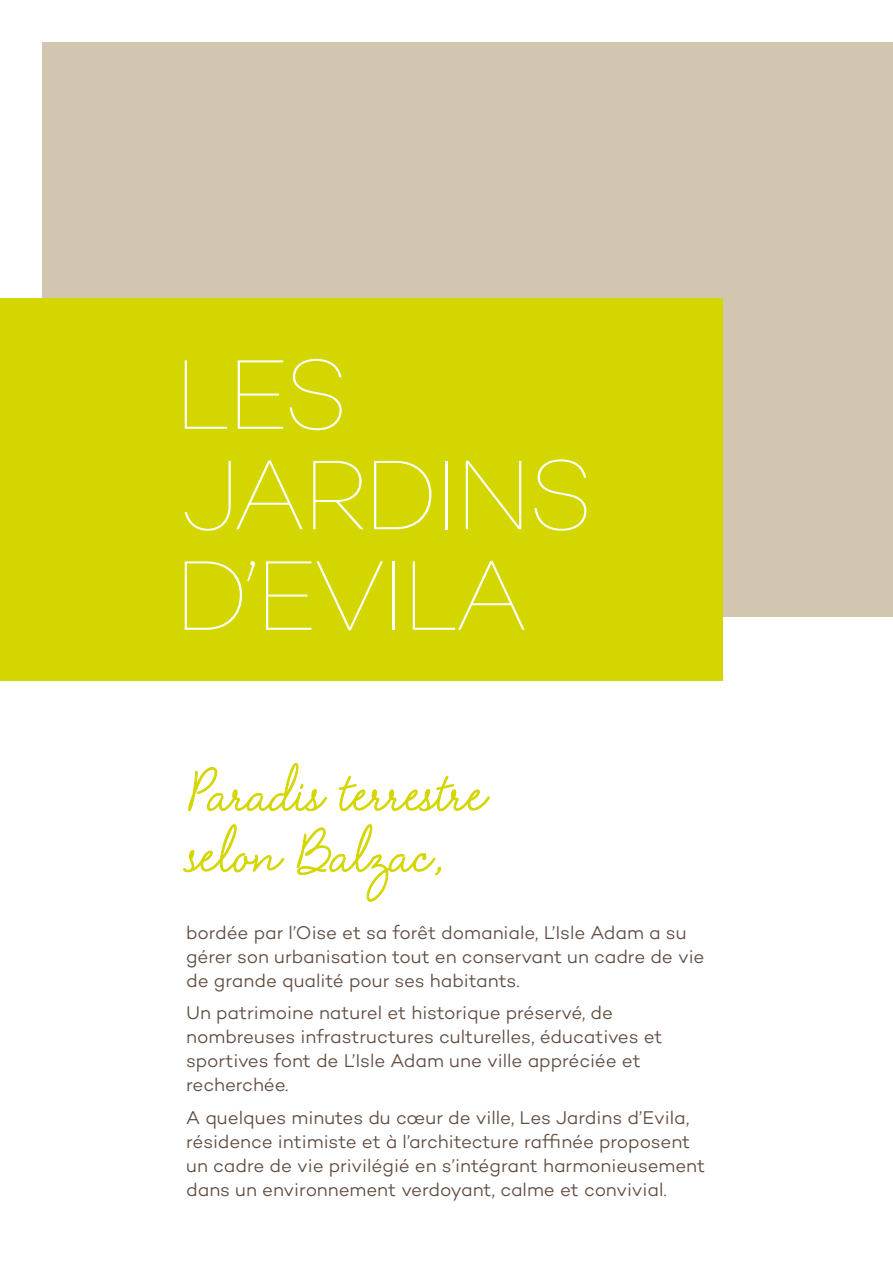
<style>
.page{position:relative;width:893px;height:1263px;background:#fff}
.page>*{position:absolute;margin:0;border:0;box-sizing:border-box;transform-origin:0 0}
.t1{font:100 100.5px/100.5px "Campton";letter-spacing:-.05em;color:#fff}
.t2{font:53.4px/61.1px "Velvet Script";color:#d4d600}
.t3{font:300 18.75px/24px "Campton";color:#5f4b3f}
</style>
<div class="page">
<div style="left:43px;top:43px;width:850px;height:574px;background:#d2c6b1"></div>
<div style="left:0;top:298px;width:723px;height:382px;background:#d4d600"></div>
<svg style="left:188px;top:763px;width:140px;height:49px"></svg>
<svg style="left:339px;top:775px;width:151px;height:37px"></svg>
<svg style="left:183px;top:824px;width:102px;height:49px"></svg>
<svg style="left:296px;top:824px;width:145px;height:78px"></svg>
<h1 class="t1" style="left:173px;top:344px;width:422px">LES<br>JARDINS<br>D’EVILA</h1>
<h2 class="t2" style="left:186px;top:761px;width:299px">Paradis terrestre selon Balzac,</h2>
<p class="t3" style="left:186px;top:920px;width:520px">bordée par l’Oise et sa forêt domaniale, L’Isle Adam a su gérer son urbanisation tout en conservant un cadre de vie de grande qualité pour ses habitants.</p>
<p class="t3" style="left:186px;top:1001px;width:478px">Un patrimoine naturel et historique préservé, de nombreuses infrastructures culturelles, éducatives et sportives font de L’Isle Adam une ville appréciée et recherchée.</p>
<p class="t3" style="left:186px;top:1105px;width:520px">A quelques minutes du cœur de ville, Les Jardins d’Evila, résidence intimiste et à l’architecture raffinée proposent un cadre de vie privilégié en s’intégrant harmonieusement dans un environnement verdoyant, calme et convivial.</p>
</div>
